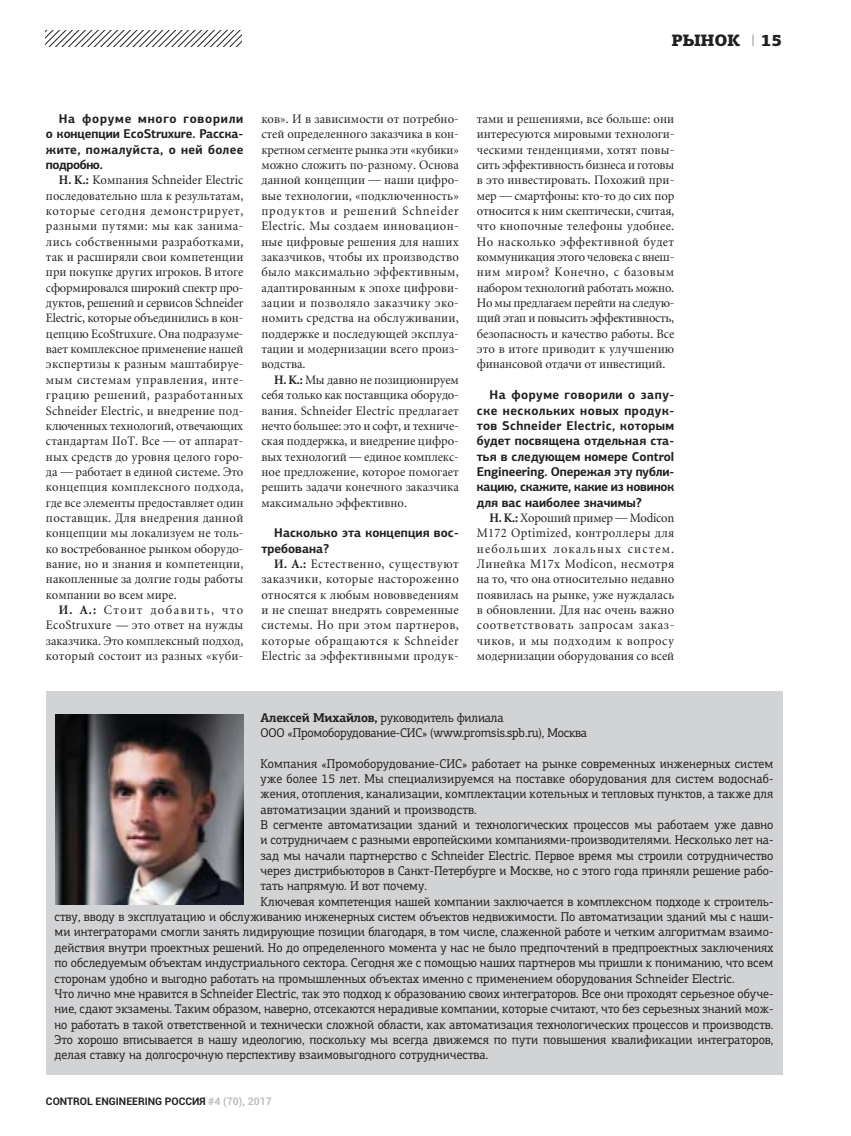
<style>
.page{position:relative;width:851px;height:1136px;background:#fff}
.page>*{position:absolute;margin:0;border:0;box-sizing:border-box;transform-origin:0 0}
.t1{font:900 16.5px "PF Agora Slab Pro";letter-spacing:-.02em;color:#231f20}
.t2{font:12.75px/15.3px "Miniature";letter-spacing:.005em;color:#231f20;text-align:justify;scale:.96 1}
.t3{font:12.75px/15.3px "PF Agora Slab Pro";color:#231f20;scale:.95 1}
.t4{font:700 12.75px/15.3px "PF Agora Sans Pro";color:#231f20;text-align:justify;scale:.96 1}
.t5{font:700 10.5px "Roboto";color:#231f20}
.s1{font-family:"PF Din Text Pro";font-weight:100}
.s2{font-weight:700}
.s3{font-style:italic}
.s4{color:#bbbdc0}
</style>
<div class="page">
<svg style="left:46px;top:31px;width:195px;height:15px"></svg>
<div style="left:46px;top:690px;width:735px;height:384px;background:#d1d3d4"></div>
<img style="left:56px;top:714px;width:187px;height:190px">
<p class="t1" style="left:671px;top:31px;width:70px">РЫНОК</p>
<p class="t1" style="left:751px;top:31px;width:32px"><span class="s1">I</span> 15</p>
<p class="t4" style="left:46px;top:112px;width:207px;text-indent:13px">На форуме много говорили о концеп ции EcoStruxure. Расска&shy;жите, пожалуйста, о ней более подробно.</p>
<p class="t2" style="left:46px;top:172px;width:207px;text-indent:13px"><span class="s2">Н. К.:</span> Компания Schneider Electric последовательно шла к результатам, которые сегодня демонстрирует, разными путями: мы как занима&shy;лись собственными разработками, так и расширяли свои компетенции при покупке других игроков. В итоге сформировался широкий спектр про&shy;дуктов, решений и сервисов Schneider Electric, которые объединились в кон&shy;цепцию EcoStruxure. Она подразуме&shy;вает комплексное применение нашей экспертизы к разным маштабируе&shy;мым системам управления, инте&shy;грацию решений, разработанных Schneider Electric, и внедрение под&shy;ключенных технологий, отвечающих стандартам IIoT. Все — от аппарат&shy;ных средств до уровня целого горо&shy;да — работает в единой системе. Это концепция комплексного подхода, где все элементы предоставляет один поставщик. Для внедрения данной концепции мы локализуем не толь&shy;ко востребованное рынком оборудо&shy;вание, но и знания и компетенции, накопленные за долгие годы работы компании во всем мире.</p>
<p class="t2" style="left:46px;top:602px;width:207px;text-indent:13px"><span class="s2">И. А.:</span> Стоит добавить, что EcoStruxure <span class="s3">—</span> это ответ на нужды заказчика. Это комплексный подход, который состоит из разных «куби-</p>
<p class="t2" style="left:261px;top:111px;width:207px">ков». И в зависимости от потребно&shy;стей определенного заказчика в кон&shy;кретном сегменте рынка эти «кубики» можно сложить по-разному. Основа данной концепции — наши цифро&shy;вые технологии, «подключенность» продуктов и решений Schneider Electric. Мы создаем инновацион&shy;ные цифровые решения для наших заказчиков, чтобы их производство было максимально эффективным, адаптированным к эпохе цифрови&shy;зации и позволяло заказчику эко&shy;номить средства на обслуживании, поддержке и последующей эксплуа&shy;тации и модернизации всего произ&shy;водства.</p>
<p class="t2" style="left:261px;top:372px;width:207px;text-indent:13px"><span class="s2">Н. К.:</span> Мы давно не позиционируем себя только как поставщика оборудо&shy;вания. Schneider Electric предлагает нечто большее: это и софт, и техниче&shy;ская поддержка, и внедрение цифро&shy;вых технологий — единое комплекс&shy;ное предложение, которое помогает решить задачи конечного заказчика максимально эффективно.</p>
<p class="t4" style="left:261px;top:526px;width:207px;text-indent:13px">Насколько эта концепция вос&shy;требована?</p>
<p class="t2" style="left:261px;top:556px;width:207px;text-indent:13px"><span class="s2">И. А.:</span> Естественно, существуют заказчики, которые настороженно относятся к любым нововведениям и не спешат внедрять современные системы. Но при этом партнеров, которые обращаются к Schneider Electric за эффективными продук-</p>
<p class="t2" style="left:477px;top:111px;width:207px">тами и решениями, все больше: они интересуются мировыми технологи&shy;ческими тенденциями, хотят повы&shy;сить эффективность бизнеса и готовы в это инвестировать. Похожий при&shy;мер — смартфоны: кто-то до сих пор относится к ним скептически, считая, что кнопочные телефоны удобнее.<br>Но насколько эффективной будет коммуникация этого человека с внеш&shy;ним миром? Конечно, с базовым набором технологий работать можно.<br>Но мы предлагаем перейти на следую&shy;щий этап и повысить эффективность, безопасность и качество работы. Все это в итоге приводит к улучшению финансовой отдачи от инвестиций.</p>
<p class="t4" style="left:477px;top:388px;width:207px;text-indent:13px">На форуме говорили о запу&shy;ске нескольких новых продук&shy;тов Schneider Electric, которым будет посвящена отдельная ста&shy;тья в следующем номере Control Engineering. Опережая эту публи&shy;кацию, скажите, какие из новинок для вас наиболее значимы?</p>
<p class="t2" style="left:477px;top:510px;width:207px;text-indent:13px"><span class="s2">Н. К.:</span> Хороший пример — Modicon M172 Optimized, контроллеры для небольших локальных систем.<br>Линейка M17x Modicon, несмотря на то, что она относительно недавно появилась на рынке, уже нуждалась в обновлении. Для нас очень важно соответствовать запросам заказ&shy;чиков, и мы подходим к вопросу модернизации оборудования со всей</p>
<p class="t3" style="left:260px;top:710px;width:345px"><span class="s2">Алексей Михайлов,</span> руководитель филиала<br>ООО «Промоборудование-СИС» (www.promsis.spb.ru), Москва</p>
<p class="t3" style="left:260px;top:756px;width:541px">Компания «Промоборудование-СИС» работает на рынке современных инженерных систем</p>
<p class="t3" style="left:260px;top:772px;width:541px">уже более 15 лет. Мы специализируемся на поставке оборудования для систем водоснаб-</p>
<p class="t3" style="left:260px;top:787px;width:541px">жения, отопления, канализации, комплектации котельных и тепловых пунктов, а также для</p>
<p class="t3" style="left:260px;top:802px;width:229px">автоматизации зданий и производств.</p>
<p class="t3" style="left:260px;top:818px;width:541px">В сегменте автоматизации зданий и технологических процессов мы работаем уже давно</p>
<p class="t3" style="left:260px;top:833px;width:541px">и сотрудничаем с разными европейскими компаниями-производителями. Несколько лет на-</p>
<p class="t3" style="left:260px;top:848px;width:541px">зад мы начали партнерство с Schneider Electric. Первое время мы строили сотрудничество</p>
<p class="t3" style="left:260px;top:864px;width:541px">через дистрибьюторов в Санкт-Петербурге и Москве, но с этого года приняли решение рабо-</p>
<p class="t3" style="left:260px;top:879px;width:177px">тать напрямую. И вот почему.</p>
<p class="t3" style="left:260px;top:894px;width:541px">Ключевая компетенция нашей компании заключается в комплексном подходе к строитель-</p>
<p class="t3" style="left:54px;top:910px;width:758px">ству, вводу в эксплуатацию и обслуживанию инженерных систем объектов недвижимости. По автоматизации зданий мы с наши-</p>
<p class="t3" style="left:54px;top:925px;width:758px">ми интеграторами смогли занять лидирующие позиции благодаря, в том числе, слаженной работе и четким алгоритмам взаимо-</p>
<p class="t3" style="left:54px;top:940px;width:758px">действия внутри проектных решений. Но до определенного момента у нас не было предпочтений в предпроектных заключениях</p>
<p class="t3" style="left:54px;top:956px;width:758px">по обследуемым объектам индустриального сектора. Сегодня же с помощью наших партнеров мы пришли к пониманию, что всем</p>
<p class="t3" style="left:54px;top:971px;width:717px">сторонам удобно и выгодно работать на промышленных объектах именно с применением оборудования Schneider Electric.</p>
<p class="t3" style="left:54px;top:986px;width:758px">Что лично мне нравится в Schneider Electric, так это подход к образованию своих интеграторов. Все они проходят серьезное обуче-</p>
<p class="t3" style="left:54px;top:1002px;width:758px">ние, сдают экзамены. Таким образом, наверно, отсекаются нерадивые компании, которые считают, что без серьезных знаний мож-</p>
<p class="t3" style="left:54px;top:1017px;width:758px">но работать в такой ответственной и технически сложной области, как автоматизация технологических процессов и производств.</p>
<p class="t3" style="left:54px;top:1032px;width:758px">Это хорошо вписывается в нашу идеологию, поскольку мы всегда движемся по пути повышения квалификации интеграторов,</p>
<p class="t3" style="left:54px;top:1048px;width:458px">делая ставку на долгосрочную перспективу взаимовыгодного сотрудничества.</p>
<p class="t5" style="left:46px;top:1093px;width:227px">CONTROL ENGINEERING РОССИЯ <span class="s4">#4 (70), 2017</span></p>
</div>
